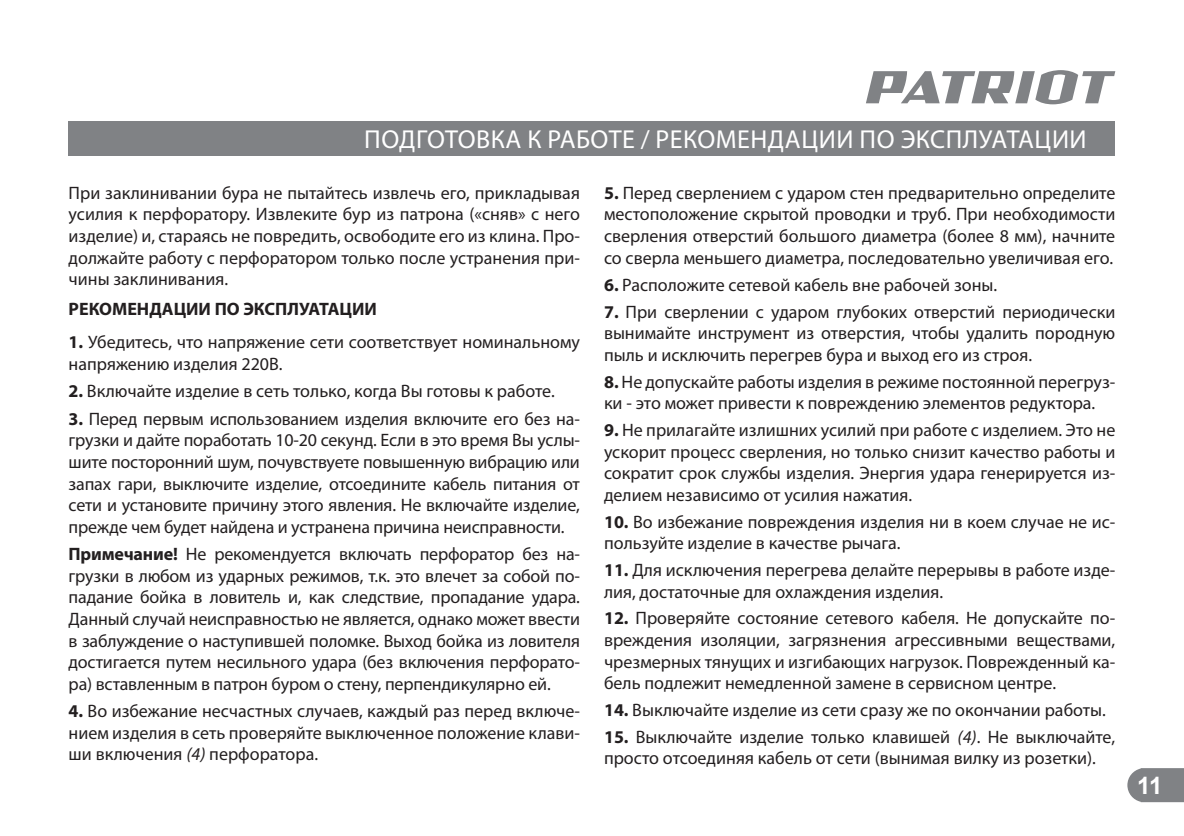
<style>
.page{position:relative;width:1184px;height:836px;background:#fff}
.page>*{position:absolute;margin:0;border:0;box-sizing:border-box;transform-origin:0 0}
.t1{font:26px "Myriad Pro";letter-spacing:.02em;color:#fff}
.t2{font:700 24px "Arial";color:#fff}
.t3{font:18px/21.6px "Myriad Pro";color:#231f20;text-align:justify}
.t4{font:700 18px "Myriad Pro";color:#231f20}
.s1{font-weight:700}
.s2{font-style:italic}
</style>
<div class="page">
<svg style="left:1127px;top:768px;width:57px;height:33px;background:#888a8d"></svg>
<svg style="left:866px;top:70px;width:249px;height:34px"></svg>
<div style="left:69px;top:121px;width:1046px;height:34px;background:#808285"></div>
<h1 class="t1" style="left:364px;top:123px;width:724px">ПОДГОТОВКА К РАБОТЕ / РЕКОМЕНДАЦИИ ПО ЭКСПЛУАТАЦИИ</h1>
<p class="t3" style="left:69px;top:182px;width:513px">При заклинивании бура не пытайтесь извлечь его, прикладывая усилия к перфоратору. Извлеките бур из патрона («сняв» с него изделие) и, стараясь не повредить, освободите его из клина. Про&shy;должайте работу с перфоратором только после устранения при&shy;чины заклинивания.</p>
<p class="t4" style="left:69px;top:299px;width:310px">РЕКОМЕНДАЦИИ ПО ЭКСПЛУАТАЦИИ</p>
<p class="t3" style="left:69px;top:331px;width:513px"><span class="s1">1.</span> Убедитесь, что напряжение сети соответствует номинальному напряжению изделия 220В.</p>
<p class="t3" style="left:69px;top:380px;width:488px"><span class="s1">2.</span> Включайте изделие в сеть только, когда Вы готовы к работе.</p>
<p class="t3" style="left:69px;top:407px;width:513px"><span class="s1">3.</span> Перед первым использованием изделия включите его без на&shy;грузки и дайте поработать 10-20 секунд. Если в это время Вы услы&shy;шите посторонний шум, почувствуете повышенную вибрацию или запах гари, выключите изделие, отсоедините кабель питания от сети и установите причину этого явления. Не включайте изделие, прежде чем будет найдена и устранена причина неисправности.</p>
<p class="t3" style="left:69px;top:542px;width:513px"><span class="s1">Примечание!</span> Не рекомендуется включать перфоратор без на&shy;грузки в любом из ударных режимов, т.к. это влечет за собой по&shy;падание бойка в ловитель и, как следствие, пропадание удара.<br>Данный случай неисправностью не является, однако может ввести в заблуждение о наступившей поломке. Выход бойка из ловителя достигается путем несильного удара (без включения перфорато&shy;ра) вставленным в патрон буром о стену, перпендикулярно ей.</p>
<p class="t3" style="left:69px;top:699px;width:513px"><span class="s1">4.</span> Во избежание несчастных случаев, каждый раз перед включе&shy;нием изделия в сеть проверяйте выключенное положение клави&shy;ши включения <span class="s2">(4)</span> перфоратора.</p>
<p class="t3" style="left:604px;top:182px;width:513px"><span class="s1">5.</span> Перед сверлением с ударом стен предварительно определите местоположение скрытой проводки и труб. При необходимости сверления отверстий большого диаметра (более 8 мм), начните со сверла меньшего диаметра, последовательно увеличивая его.</p>
<p class="t3" style="left:604px;top:274px;width:395px"><span class="s1">6.</span> Расположите сетевой кабель вне рабочей зоны.</p>
<p class="t3" style="left:604px;top:300px;width:513px"><span class="s1">7.</span> При сверлении с ударом глубоких отверстий периодически вынимайте инструмент из отверстия, чтобы удалить породную пыль и исключить перегрев бура и выход его из строя.</p>
<p class="t3" style="left:604px;top:370px;width:513px"><span class="s1">8.</span> Не допускайте работы изделия в режиме постоянной перегруз&shy;ки - это может привести к повреждению элементов редуктора.</p>
<p class="t3" style="left:604px;top:418px;width:513px"><span class="s1">9.</span> Не прилагайте излишних усилий при работе с изделием. Это не ускорит процесс сверления, но только снизит качество работы и сократит срок службы изделия. Энергия удара генерируется из&shy;делием независимо от усилия нажатия.</p>
<p class="t3" style="left:604px;top:510px;width:513px"><span class="s1">10.</span> Во избежание повреждения изделия ни в коем случае не ис&shy;пользуйте изделие в качестве рычага.</p>
<p class="t3" style="left:604px;top:558px;width:513px"><span class="s1">11.</span> Для исключения перегрева делайте перерывы в работе изде&shy;лия, достаточные для охлаждения изделия.</p>
<p class="t3" style="left:604px;top:607px;width:513px"><span class="s1">12.</span> Проверяйте состояние сетевого кабеля. Не допускайте по&shy;вреждения изоляции, загрязнения агрессивными веществами, чрезмерных тянущих и изгибающих нагрузок. Поврежденный ка&shy;бель подлежит немедленной замене в сервисном центре.</p>
<p class="t3" style="left:604px;top:698px;width:503px"><span class="s1">14.</span> Выключайте изделие из сети сразу же по окончании работы.</p>
<p class="t3" style="left:604px;top:725px;width:513px"><span class="s1">15.</span> Выключайте изделие только клавишей <span class="s2">(4)</span>. Не выключайте, просто отсоединяя кабель от сети (вынимая вилку из розетки).</p>
<h2 class="t2" style="left:1137px;top:769px;width:27px">11</h2>
</div>
